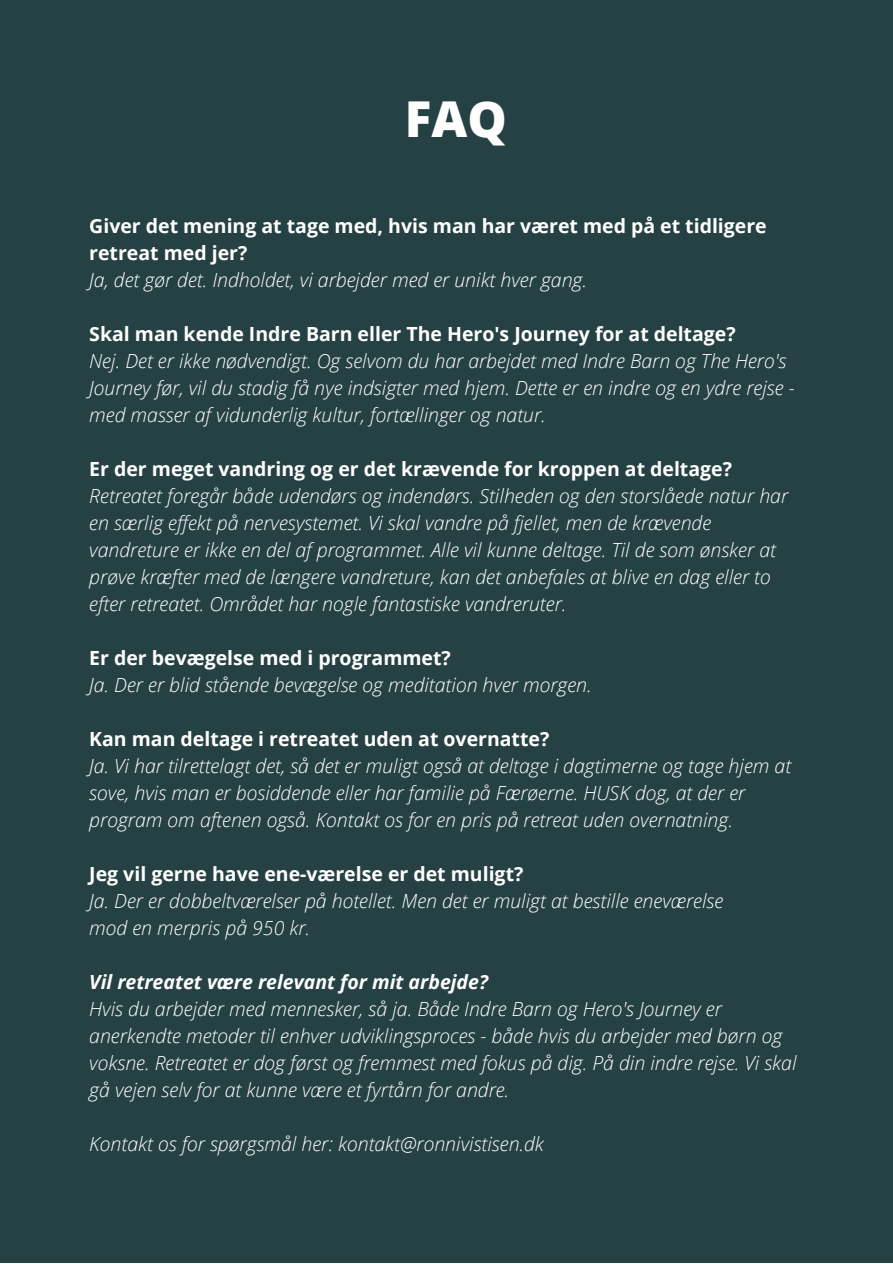
<style>
.page{position:relative;width:893px;height:1264px;background:#fff}
.page>*{position:absolute;margin:0;border:0;box-sizing:border-box;transform-origin:0 0}
.t1{font:800 49.5px "Open Sans";color:#fff}
.t2{font:italic 300 19.5px/27px "Open Sans";color:#fff}
.t3{font:700 19.5px/27px "Open Sans";color:#fff}
.t4{font:italic 700 19.5px "Open Sans";color:#fff}
</style>
<div class="page">
<div style="left:0;top:0;width:892px;height:1262px;background:#264144"></div>
<h1 class="t1" style="left:404px;top:84px;width:103px">FAQ</h1>
<p class="t3" style="left:89px;top:212px;width:679px">Giver det mening at tage med, hvis man har været med på et tidligere retreat med jer?</p>
<p class="t2" style="left:89px;top:266px;width:499px">Ja, det gør det. Indholdet, vi arbejder med er unikt hver gang.</p>
<p class="t3" style="left:89px;top:320px;width:648px">Skal man kende Indre Barn eller The Hero's Journey for at deltage?</p>
<p class="t2" style="left:89px;top:347px;width:706px">Nej. Det er ikke nødvendigt. Og selvom du har arbejdet med Indre Barn og The Hero's<br>Journey før, vil du stadig få nye indsigter med hjem. Dette er en indre og en ydre rejse - med masser af vidunderlig kultur, fortællinger og natur.</p>
<p class="t3" style="left:89px;top:455px;width:644px">Er der meget vandring og er det krævende for kroppen at deltage?</p>
<p class="t2" style="left:89px;top:482px;width:700px">Retreatet foregår både udendørs og indendørs. Stilheden og den storslåede natur har en særlig effekt på nervesystemet. Vi skal vandre på fjellet, men de krævende vandreture er ikke en del af programmet. Alle vil kunne deltage. Til de som ønsker at prøve kræfter med de længere vandreture, kan det anbefales at blive en dag eller to efter retreatet. Området har nogle fantastiske vandreruter.</p>
<p class="t3" style="left:89px;top:644px;width:363px">Er der bevægelse med i programmet?</p>
<p class="t2" style="left:89px;top:671px;width:504px">Ja. Der er blid stående bevægelse og meditation hver morgen.</p>
<p class="t3" style="left:89px;top:725px;width:461px">Kan man deltage i retreatet uden at overnatte?</p>
<p class="t2" style="left:89px;top:751px;width:703px">Ja. Vi har tilrettelagt det, så det er muligt også at deltage i dagtimerne og tage hjem at sove, hvis man er bosiddende eller har familie på Færøerne. HUSK dog, at der er program om aftenen også. Kontakt os for en pris på retreat uden overnatning.</p>
<p class="t3" style="left:89px;top:859px;width:435px">Jeg vil gerne have ene-værelse er det muligt?</p>
<p class="t2" style="left:89px;top:886px;width:635px">Ja. Der er dobbeltværelser på hotellet. Men det er muligt at bestille eneværelse mod en merpris på 950 kr.</p>
<p class="t4" style="left:89px;top:968px;width:400px">Vil retreatet være relevant for mit arbejde?</p>
<p class="t2" style="left:89px;top:994px;width:708px">Hvis du arbejder med mennesker, så ja. Både Indre Barn og Hero's Journey er anerkendte metoder til enhver udviklingsproces - både hvis du arbejder med børn og voksne. Retreatet er dog først og fremmest med fokus på dig. På din indre rejse. Vi skal gå vejen selv for at kunne være et fyrtårn for andre.</p>
<p class="t2" style="left:89px;top:1129px;width:456px">Kontakt os for spørgsmål her: kontakt@ronnivistisen.dk</p>
</div>
